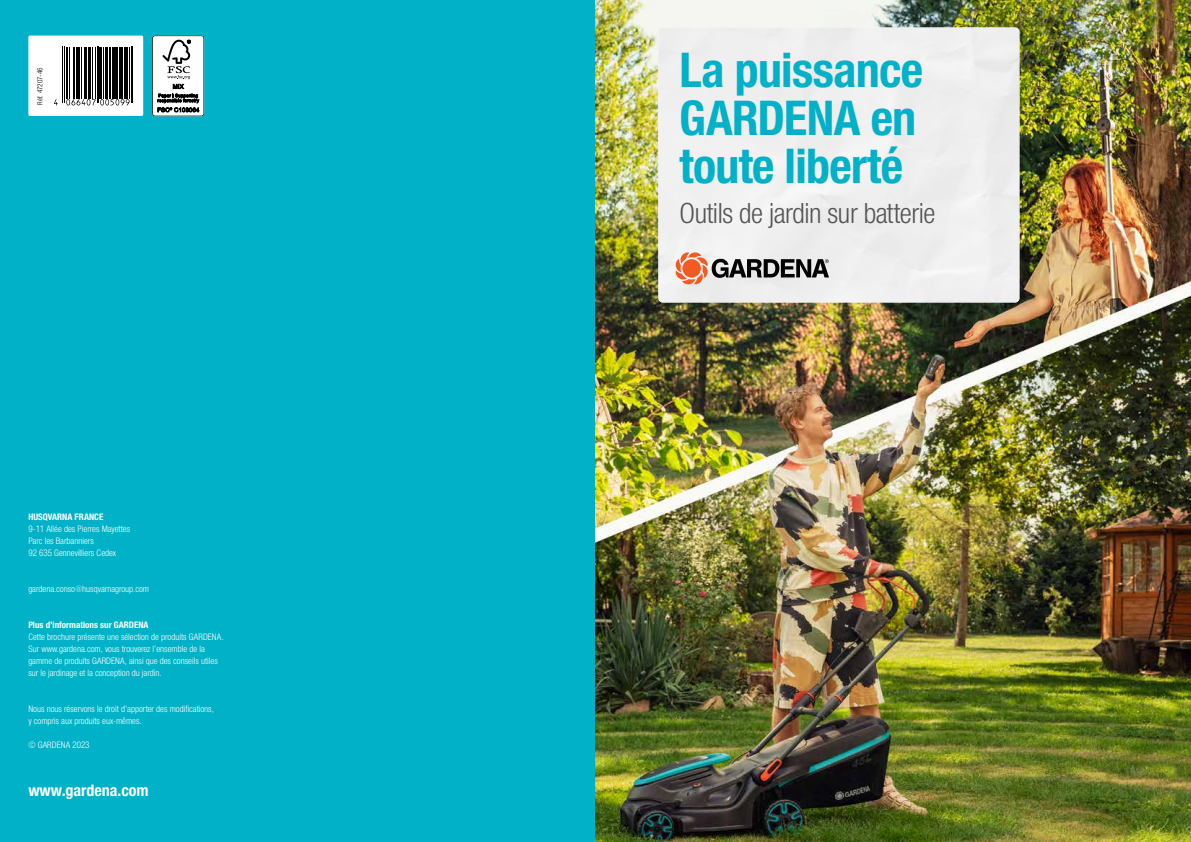
<style>
.page{position:relative;width:1191px;height:842px;background:#fff}
.page>*{position:absolute;margin:0;border:0;box-sizing:border-box;transform-origin:0 0}
.t1{font:700 48px/48px "Gardena Sans Cond";letter-spacing:-.015em;color:#00b1c8}
.t2{font:28px "Gardena Sans Cond";letter-spacing:-.015em;color:#545456}
.t3{font:700 16px "Gardena Sans Cond";color:#fff}
.t4{font:9px/12px "Gardena Sans Cond";color:#fff}
.t5{font:700 9px "Gardena Sans Cond";color:#fff}
.t6{font:7px "Gardena Sans Cond";color:#000}
</style>
<div class="page">
<div style="left:0;top:0;width:595px;height:842px;background:#00b1c8"></div>
<img style="left:595px;top:0;width:596px;height:842px">
<div style="left:28px;top:36px;width:115px;height:80px;background:#fff"></div>
<div style="left:658px;top:27px;width:361px;height:275px;background:#efefef"></div>
<svg style="left:675px;top:252px;width:154px;height:33px"></svg>
<svg style="left:152px;top:35px;width:52px;height:81px;background:#c7c7c7"></svg>
<svg style="left:56px;top:46px;width:77px;height:60px"></svg>
<hr style="left:62px;top:47px;width:1px;height:56px;background:#000">
<hr style="left:64px;top:47px;width:1px;height:56px;background:#000">
<hr style="left:67px;top:47px;width:1px;height:51px;background:#000">
<hr style="left:69px;top:47px;width:1px;height:51px;background:#000">
<hr style="left:73px;top:47px;width:1px;height:51px;background:#000">
<hr style="left:74px;top:47px;width:1px;height:51px;background:#000">
<hr style="left:76px;top:47px;width:1px;height:51px;background:#000">
<hr style="left:77px;top:47px;width:3px;height:51px;background:#000">
<hr style="left:81px;top:47px;width:1px;height:51px;background:#000">
<hr style="left:84px;top:47px;width:1px;height:51px;background:#000">
<hr style="left:86px;top:47px;width:1px;height:51px;background:#000">
<hr style="left:88px;top:47px;width:3px;height:51px;background:#000">
<hr style="left:92px;top:47px;width:1px;height:51px;background:#000">
<hr style="left:95px;top:47px;width:1px;height:51px;background:#000">
<hr style="left:97px;top:47px;width:1px;height:56px;background:#000">
<hr style="left:98px;top:47px;width:1px;height:56px;background:#000">
<hr style="left:100px;top:47px;width:2px;height:51px;background:#000">
<hr style="left:103px;top:47px;width:1px;height:51px;background:#000">
<hr style="left:105px;top:47px;width:2px;height:51px;background:#000">
<hr style="left:109px;top:47px;width:1px;height:51px;background:#000">
<hr style="left:110px;top:47px;width:1px;height:51px;background:#000">
<hr style="left:112px;top:47px;width:3px;height:51px;background:#000">
<hr style="left:115px;top:47px;width:3px;height:51px;background:#000">
<hr style="left:119px;top:47px;width:1px;height:51px;background:#000">
<hr style="left:121px;top:47px;width:2px;height:51px;background:#000">
<hr style="left:124px;top:47px;width:1px;height:51px;background:#000">
<hr style="left:126px;top:47px;width:2px;height:51px;background:#000">
<hr style="left:129px;top:47px;width:1px;height:51px;background:#000">
<hr style="left:131px;top:47px;width:1px;height:56px;background:#000">
<hr style="left:133px;top:47px;width:1px;height:56px;background:#000">
<svg style="left:54px;top:99px;width:4px;height:6px"></svg>
<svg style="left:66px;top:99px;width:64px;height:6px"></svg>
<p class="t6" style="left:35px;top:105px;width:39px;rotate:-90deg">Réf. 47207-46</p>
<p class="t5" style="left:28px;top:511px;width:76px">HUSQVARNA FRANCE</p>
<p class="t4" style="left:28px;top:523px;width:103px">9-11 Allée des Pierres Mayettes<br>Parc les Barbanniers<br>92 635 Gennevilliers Cedex</p>
<p class="t4" style="left:28px;top:583px;width:122px">gardena.conso@husqvarnagroup.com</p>
<p class="t5" style="left:28px;top:619px;width:122px">Plus d’informations sur GARDENA</p>
<p class="t4" style="left:28px;top:631px;width:197px">Cette brochure présente une sélection de produits GARDENA.<br>Sur www.gardena.com, vous trouverez l’ensemble de la gamme de produits GARDENA, ainsi que des conseils utiles sur le jardinage et la conception du jardin.</p>
<p class="t4" style="left:28px;top:703px;width:187px">Nous nous réservons le droit d’apporter des modifications, y compris aux produits eux-mêmes.</p>
<p class="t4" style="left:28px;top:739px;width:63px">© GARDENA 2023</p>
<h3 class="t3" style="left:28px;top:780px;width:122px">www.gardena.com</h3>
<h1 class="t1" style="left:679px;top:45px;width:245px">La puissance<br>GARDENA en toute liberté</h1>
<h2 class="t2" style="left:679px;top:193px;width:257px">Outils de jardin sur batterie</h2>
</div>
